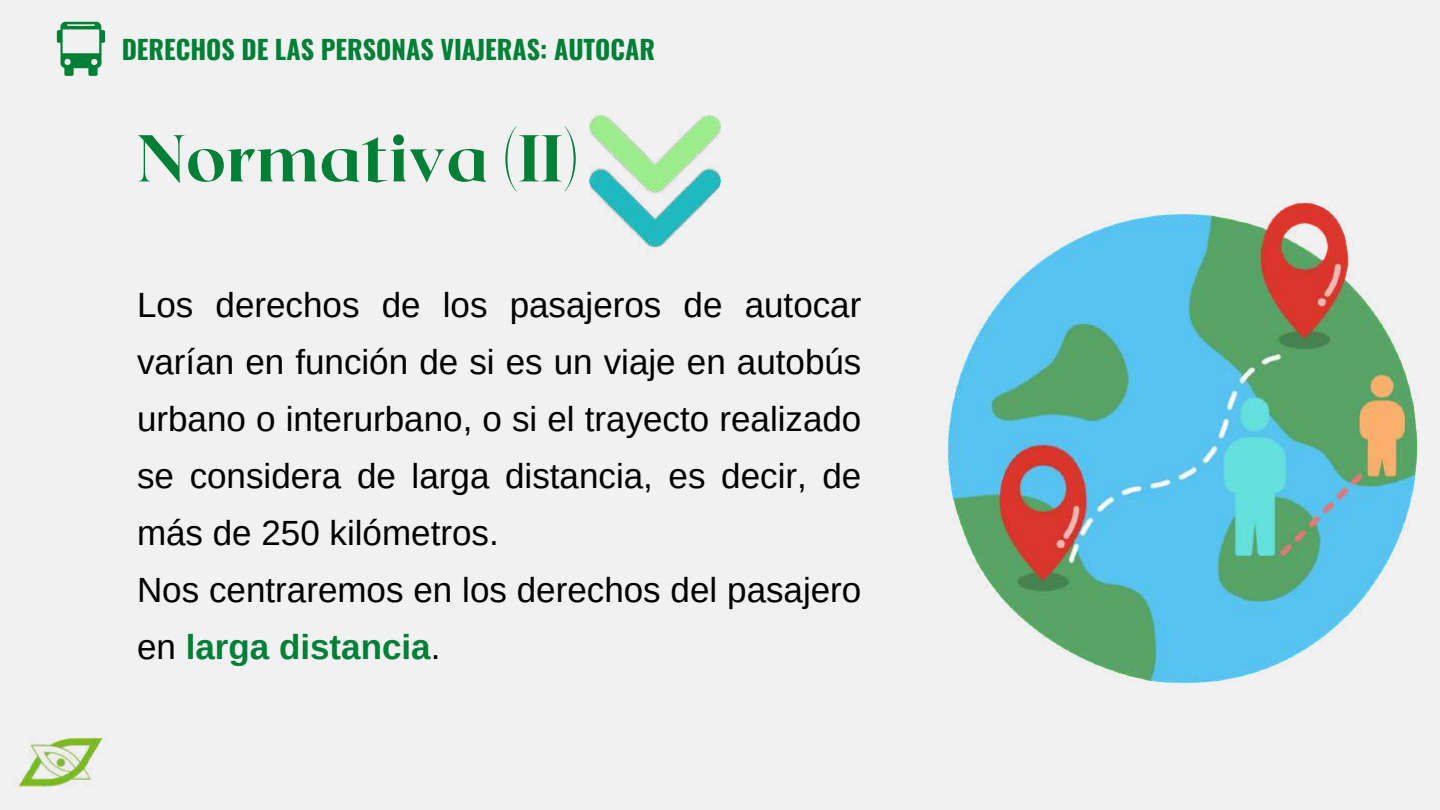
<style>
.page{position:relative;width:1440px;height:810px;background:#f1f1f1}
.page>*{position:absolute;margin:0;border:0;box-sizing:border-box;transform-origin:0 0}
.t1{font:800 66px "Roxborough CF";color:#008037}
.t2{font:35px/57px "Arimo";color:#000}
.t3{font:700 26px "Oswald";color:#008037}
.s1{font-weight:700;color:#008037}
</style>
<div class="page">
<img style="left:14px;top:738px;width:89px;height:49px">
<img style="left:590px;top:116px;width:130px;height:136px">
<svg style="left:57px;top:22px;width:48px;height:54px"></svg>
<img style="left:948px;top:202px;width:470px;height:482px">
<p class="t3" style="left:122px;top:29px;width:535px">DERECHOS DE LAS PERSONAS VIAJERAS: AUTOCAR</p>
<h1 class="t1" style="left:137px;top:115px;width:443px">Normativa (II)</h1>
<p class="t2" style="left:137px;top:277px;width:726px">Los derechos de los pasajeros de autocar varían en función de si es un viaje en autobús urbano o interurbano, o si el trayecto realizado se considera de larga distancia, es decir, de más de 250 kilómetros.<br>Nos centraremos en los derechos del pasajero en <span class="s1">larga distancia</span>.</p>
</div>
